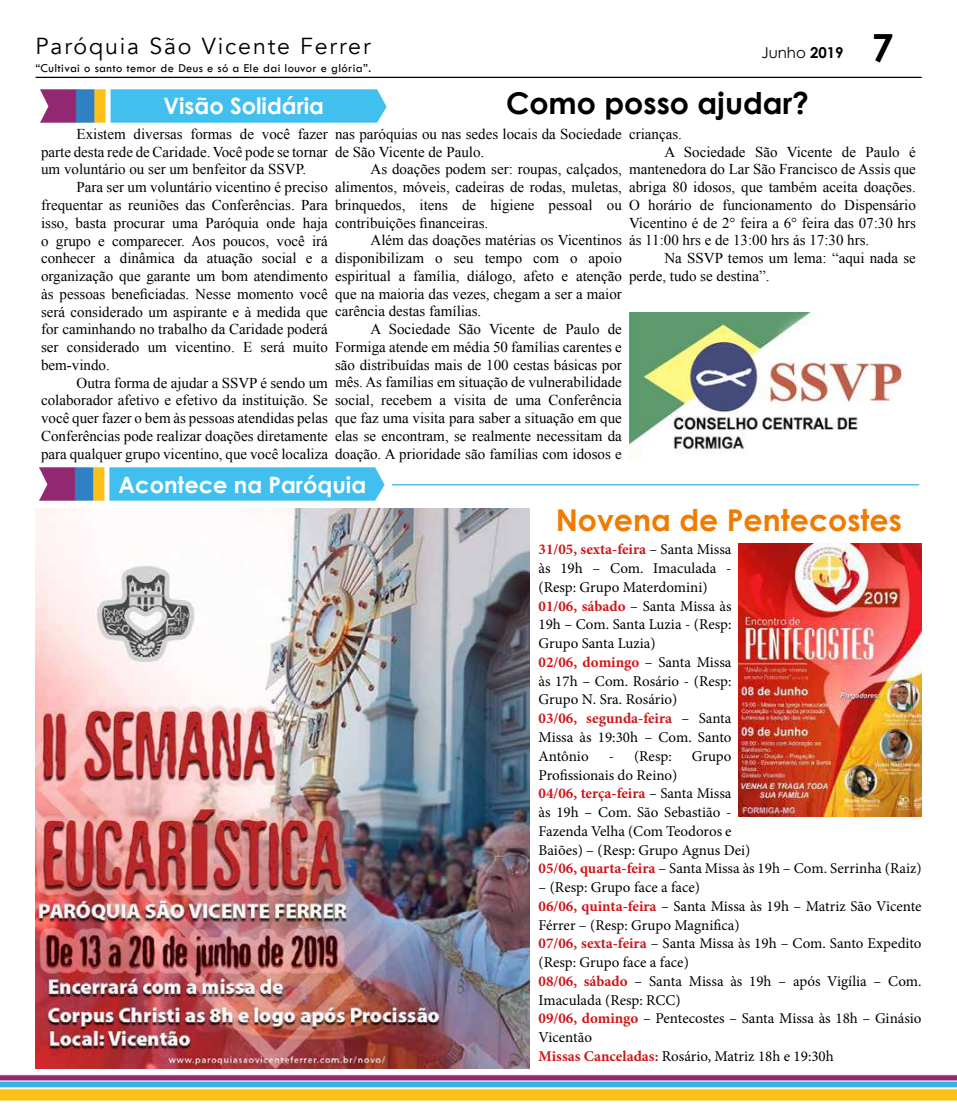
<style>
.page{position:relative;width:957px;height:1117px;background:#fff}
.page>*{position:absolute;margin:0;border:0;box-sizing:border-box;transform-origin:0 0}
.t1{font:700 38.75px "Century Gothic";color:#000}
.t2{font:700 30px "Century Gothic";color:#ef7b00}
.t3{font:700 30px "Century Gothic";color:#000}
.t4{font:23.12px "Avenir";letter-spacing:.08em;color:#000}
.t5{font:700 22.5px "Century Gothic";color:#fff}
.t6{font:15px/17.8px "Times New Roman";color:#000;text-align:justify}
.t7{font:15px/18.8px "Minion Pro";color:#000}
.t8{font:15px "Century Gothic";color:#000}
.t9{font:12.5px "Tw Cen";letter-spacing:.03em;color:#000}
.s1{font-weight:700}
.s2{font-weight:700;color:#cd171a}
</style>
<div class="page">
<hr style="left:36px;top:77px;width:885px;height:1px;background:#000">
<img style="left:0;top:1074px;width:957px;height:25px">
<img style="left:41px;top:90px;width:345px;height:33px">
<img style="left:629px;top:312px;width:274px;height:147px">
<img style="left:40px;top:467px;width:345px;height:33px">
<hr style="left:392px;top:484px;width:527px;height:1px;background:#009fe3">
<img style="left:35px;top:508px;width:495px;height:559px">
<img style="left:738px;top:543px;width:183px;height:272px">
<h3 class="t4" style="left:35px;top:32px;width:337px">Paróquia São Vicente Ferrer</h3>
<p class="t9" style="left:35px;top:60px;width:337px">“Cultivai o santo temor de Deus e só a Ele dai louvor e glória”.</p>
<h3 class="t5" style="left:163px;top:89px;width:162px">Visão Solidária</h3>
<p class="t8" style="left:761px;top:44px;width:84px">Junho <span class="s1">2019</span></p>
<h2 class="t3" style="left:506px;top:81px;width:305px">Como posso ajudar?</h2>
<h1 class="t1" style="left:872px;top:18px;width:23px">7</h1>
<p class="t6" style="left:629px;top:125px;width:54px">crianças.</p>
<p class="t6" style="left:664px;top:142px;width:253px">A Sociedade São Vicente de Paulo é</p>
<p class="t6" style="left:629px;top:160px;width:288px">mantenedora do Lar São Francisco de Assis que</p>
<p class="t6" style="left:629px;top:178px;width:288px">abriga 80 idosos, que também aceita doações.</p>
<p class="t6" style="left:629px;top:196px;width:288px">O horário de funcionamento do Dispensário</p>
<p class="t6" style="left:629px;top:213px;width:288px">Vicentino é de 2° feira a 6° feira das 07:30 hrs</p>
<p class="t6" style="left:629px;top:231px;width:242px">ás 11:00 hrs e de 13:00 hrs ás 17:30 hrs.</p>
<p class="t6" style="left:664px;top:249px;width:253px">Na SSVP temos um lema: “aqui nada se</p>
<p class="t6" style="left:629px;top:267px;width:142px">perde, tudo se destina”.</p>
<p class="t6" style="left:335px;top:125px;width:288px">nas paróquias ou nas sedes locais da Sociedade de São Vicente de Paulo.</p>
<p class="t6" style="left:335px;top:160px;width:288px;text-indent:35px">As doações podem ser: roupas, calçados, alimentos, móveis, cadeiras de rodas, muletas, brinquedos, itens de higiene pessoal ou contribuições financeiras.</p>
<p class="t6" style="left:335px;top:231px;width:288px;text-indent:35px">Além das doações matérias os Vicentinos disponibilizam o seu tempo com o apoio espiritual a família, diálogo, afeto e atenção que na maioria das vezes, chegam a ser a maior carência destas famílias.</p>
<p class="t6" style="left:335px;top:320px;width:288px;text-indent:35px">A Sociedade São Vicente de Paulo de Formiga atende em média 50 famílias carentes e são distribuídas mais de 100 cestas básicas por mês. As famílias em situação de vulnerabilidade social, recebem a visita de uma Conferência que faz uma visita para saber a situação em que elas se encontram, se realmente necessitam da doação. A prioridade são famílias com idosos e</p>
<p class="t6" style="left:41px;top:125px;width:288px;text-indent:35px">Existem diversas formas de você fazer parte desta rede de Caridade. Você pode se tornar um voluntário ou ser um benfeitor da SSVP.</p>
<p class="t6" style="left:41px;top:178px;width:288px;text-indent:35px">Para ser um voluntário vicentino é preciso frequentar as reuniões das Conferências. Para isso, basta procurar uma Paróquia onde haja o grupo e comparecer. Aos poucos, você irá conhecer a dinâmica da atuação social e a organização que garante um bom atendimento às pessoas beneficiadas. Nesse momento você será considerado um aspirante e à medida que for caminhando no trabalho da Caridade poderá ser considerado um vicentino. E será muito bem-vindo.</p>
<p class="t6" style="left:41px;top:373px;width:288px;text-indent:35px">Outra forma de ajudar a SSVP é sendo um colaborador afetivo e efetivo da instituição. Se você quer fazer o bem às pessoas atendidas pelas Conferências pode realizar doações diretamente para qualquer grupo vicentino, que você localiza</p>
<h3 class="t5" style="left:119px;top:467px;width:249px">Acontece na Paróquia</h3>
<h2 class="t2" style="left:556px;top:497px;width:348px">Novena de Pentecostes</h2>
<p class="t7" style="left:538px;top:540px;width:194px"><span class="s2">31/05, sexta-feira</span> – Santa Missa às 19h – Com. Imaculada - (Resp: Grupo Materdomini)<br><span class="s2">01/06, sábado</span> – Santa Missa às<br>19h – Com. Santa Luzia - (Resp:<br>Grupo Santa Luzia)<br><span class="s2">02/06, domingo</span> – Santa Missa às 17h – Com. Rosário - (Resp:<br>Grupo N. Sra. Rosário)<br><span class="s2">03/06, segunda-feira</span> – Santa<br>Missa às 19:30h – Com. Santo<br>Antônio</p>
<p class="t7" style="left:609px;top:746px;width:65px">- (Resp:</p>
<p class="t7" style="left:692px;top:746px;width:41px">Grupo</p>
<p class="t7" style="left:538px;top:765px;width:384px">Profissionais do Reino)<br><span class="s2">04/06, terça-feira</span> – Santa Missa<br>às 19h – Com. São Sebastião -<br>Fazenda Velha (Com Teodoros e<br>Baiões) – (Resp: Grupo Agnus Dei)<br><span class="s2">05/06, quarta-feira</span> – Santa Missa às 19h – Com. Serrinha (Raiz)</p>
<p class="t7" style="left:538px;top:877px;width:384px">– (Resp: Grupo face a face)<br><span class="s2">06/06, quinta-feira</span> – Santa Missa às 19h – Matriz São Vicente Férrer – (Resp: Grupo Magnifica)<br><span class="s2">07/06, sexta-feira</span> – Santa Missa às 19h – Com. Santo Expedito (Resp: Grupo face a face)<br><span class="s2">08/06, sábado</span> – Santa Missa às 19h – após Vigília – Com.<br>Imaculada (Resp: RCC)<br><span class="s2">09/06, domingo</span> – Pentecostes – Santa Missa às 18h – Ginásio Vicentão<br><span class="s2">Missas Canceladas:</span> Rosário, Matriz 18h e 19:30h</p>
</div>
